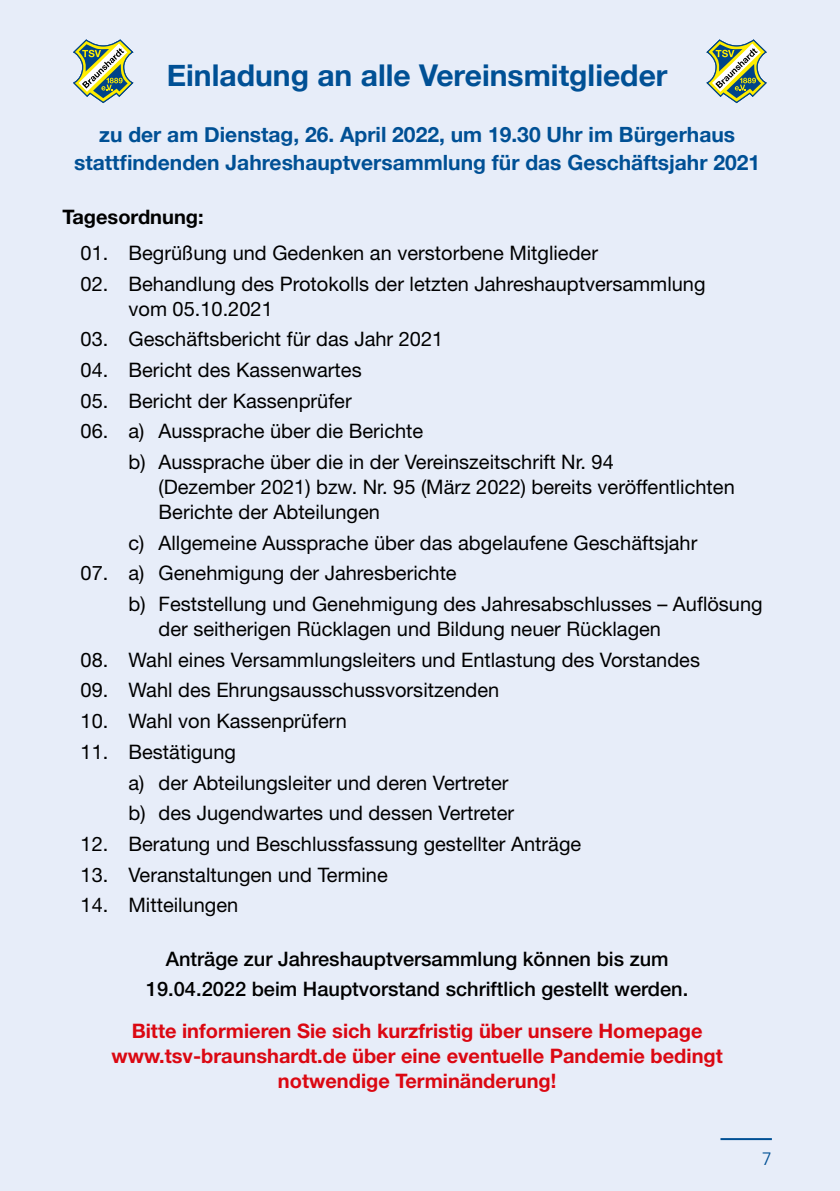
<style>
.page{position:relative;width:840px;height:1191px;background:#fff}
.page>*{position:absolute;margin:0;border:0;box-sizing:border-box;transform-origin:0 0}
.t1{font:700 30px "Helvetica Neue";color:#005095}
.t2{font:700 21px/28px "Helvetica Neue";color:#005095;text-align:center}
.t3{font:20px/30.6px "Helvetica Neue LT Std";color:#000}
.t4{font:700 20px/25px "Helvetica Neue LT Std";color:#db0812;text-align:center}
.t5{font:500 20px/30.6px "Helvetica Neue LT Std";color:#000;text-align:center}
.t6{font:700 20px "Helvetica Neue LT Std";color:#000}
.t7{font:300 18px "Frutiger LT Std";color:#005095}
</style>
<div class="page">
<div style="left:0;top:0;width:839px;height:1191px;background:#e7edf9"></div>
<svg style="left:73px;top:40px;width:61px;height:63px"></svg>
<svg style="left:706px;top:40px;width:60px;height:63px"></svg>
<hr style="left:720px;top:1138px;width:51px;height:2px;background:#005095">
<h1 class="t1" style="left:167px;top:52px;width:502px">Einladung an alle Vereinsmitglieder</h1>
<p class="t2" style="left:74px;top:121px;width:687px">zu der am Dienstag, 26. April 2022, um 19.30 Uhr im Bürgerhaus stattfindenden Jahreshauptversammlung für das Geschäftsjahr 2021</p>
<p class="t6" style="left:62px;top:204px;width:143px">Tagesordnung:</p>
<p class="t3" style="left:81px;top:237px;width:518px">01. Begrüßung und Gedenken an verstorbene Mitglieder</p>
<p class="t3" style="left:128px;top:271px;width:578px;line-height:25px;text-indent:-48px">02. Behandlung des Protokolls der letzten Jahreshauptversammlung vom 05.10.2021</p>
<p class="t3" style="left:81px;top:324px;width:364px">03. Geschäftsbericht für das Jahr 2021</p>
<p class="t3" style="left:81px;top:354px;width:282px">04. Bericht des Kassenwartes</p>
<p class="t3" style="left:81px;top:385px;width:272px">05. Bericht der Kassenprüfer</p>
<p class="t3" style="left:128px;top:416px;width:486px;text-indent:-48px">06. a) Aussprache über die Berichte<br>b) Aussprache über die in der Vereinszeitschrift Nr. 94</p>
<p class="t3" style="left:158px;top:474px;width:577px;line-height:25px">(Dezember 2021) bzw. Nr. 95 (März 2022) bereits veröffentlichten<br>Berichte der Abteilungen</p>
<p class="t3" style="left:128px;top:527px;width:570px">c) Allgemeine Aussprache über das abgelaufene Geschäftsjahr</p>
<p class="t3" style="left:128px;top:558px;width:635px;text-indent:-48px">07. a) Genehmigung der Jahresberichte<br>b) Feststellung und Genehmigung des Jahresabschlusses – Auflösung</p>
<p class="t3" style="left:158px;top:613px;width:503px">der seitherigen Rücklagen und Bildung neuer Rücklagen</p>
<p class="t3" style="left:81px;top:644px;width:620px">08. Wahl eines Versammlungsleiters und Entlastung des Vorstandes</p>
<p class="t3" style="left:81px;top:675px;width:420px">09. Wahl des Ehrungsausschussvorsitzenden</p>
<p class="t3" style="left:81px;top:705px;width:267px">10. Wahl von Kassenprüfern</p>
<p class="t3" style="left:128px;top:736px;width:387px;text-indent:-48px">11. Bestätigung<br>a) der Abteilungsleiter und deren Vertreter b) des Jugendwartes und dessen Vertreter</p>
<p class="t3" style="left:81px;top:828px;width:502px">12. Beratung und Beschlussfassung gestellter Anträge</p>
<p class="t3" style="left:81px;top:859px;width:308px">13. Veranstaltungen und Termine</p>
<p class="t3" style="left:81px;top:889px;width:159px">14. Mitteilungen</p>
<p class="t5" style="left:146px;top:943px;width:543px">Anträge zur Jahreshauptversammlung können bis zum<br>19.04.2022 beim Hauptvorstand schriftlich gestellt werden.</p>
<p class="t4" style="left:111px;top:1018px;width:612px">Bitte informieren Sie sich kurzfristig über unsere Homepage www.tsv-braunshardt.de über eine eventuelle Pandemie bedingt notwendige Terminänderung!</p>
<p class="t7" style="left:761px;top:1148px;width:12px">7</p>
</div>
